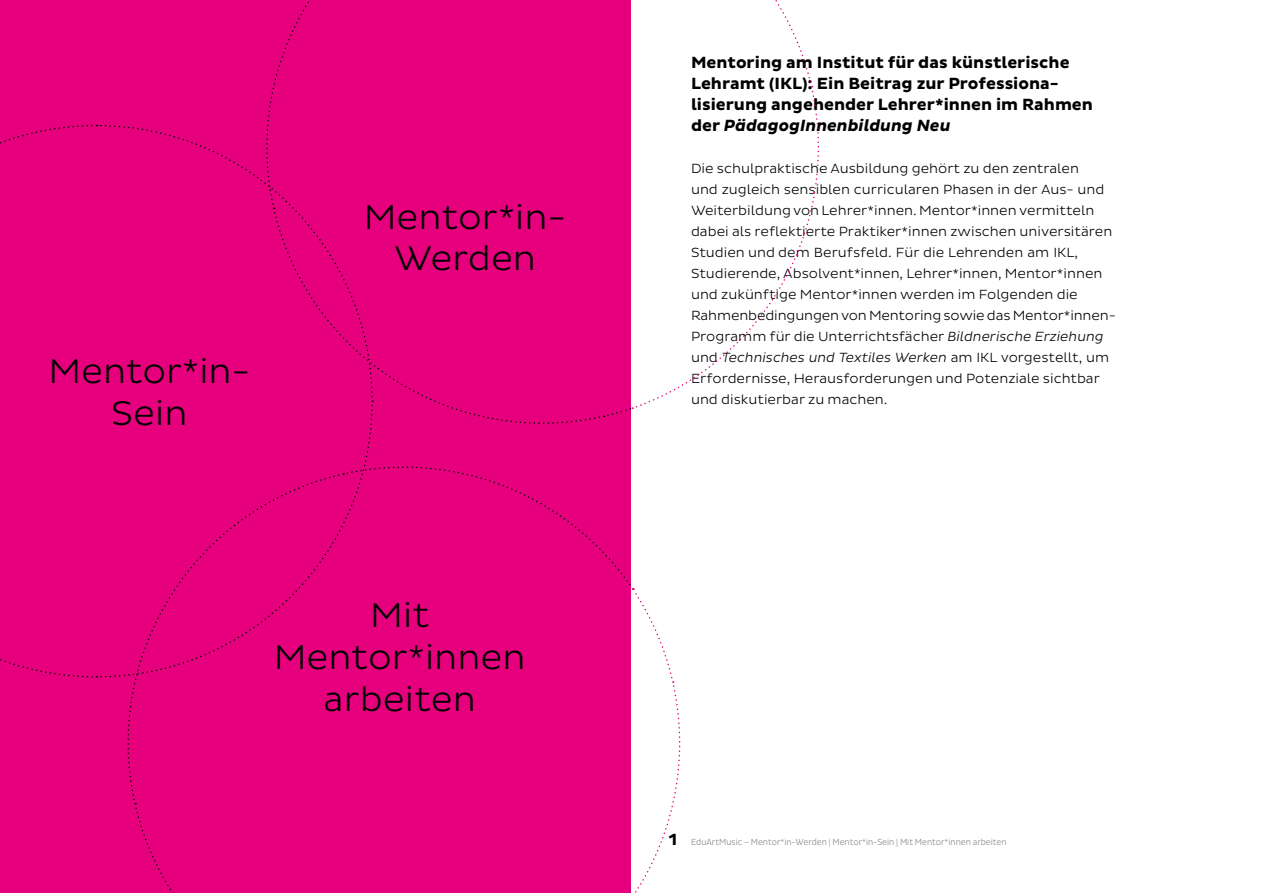
<style>
.page{position:relative;width:1263px;height:893px;background:#fff}
.page>*{position:absolute;margin:0;border:0;box-sizing:border-box;transform-origin:0 0}
.t1{font:300 34.8px/41.8px "Pluto Sans";color:#000;text-align:center}
.t2{font:700 16.5px/21px "Pluto Sans";color:#000}
.t3{font:300 13.5px/21px "Pluto Sans";color:#000}
.t4{font:300 9px "Pluto Sans Cond";color:#878787}
.s1{font-style:italic}
</style>
<div class="page">
<div style="left:0;top:0;width:631px;height:893px;background:#e6007d"></div>
<svg style="left:100px;top:404px;width:273px;height:274px"></svg>
<svg style="left:97px;top:124px;width:276px;height:274px"></svg>
<svg style="left:321px;top:513px;width:310px;height:165px"></svg>
<svg style="left:635px;top:682px;width:46px;height:211px"></svg>
<svg style="left:632px;top:588px;width:42px;height:95px"></svg>
<svg style="left:635px;top:87px;width:184px;height:321px"></svg>
<h1 class="t1" style="left:48px;top:351px;width:203px">Mentor*in-<br>Sein</h1>
<h1 class="t1" style="left:364px;top:196px;width:204px">Mentor*in-<br>Werden</h1>
<h1 class="t1" style="left:274px;top:595px;width:253px">Mit<br>Mentor*innen arbeiten</h1>
<p class="t2" style="left:691px;top:52px;width:403px">Mentoring am Institut für das künstlerische Lehramt (IKL): Ein Beitrag zur Professiona&shy;lisierung angehender Lehrer*innen im Rahmen der <span class="s1">PädagogInnenbildung Neu</span></p>
<p class="t3" style="left:691px;top:158px;width:426px">Die schulpraktische Ausbildung gehört zu den zentralen<br>und zugleich sensiblen curricularen Phasen in der Aus- und Weiterbildung von Lehrer*innen. Mentor*innen vermitteln dabei als reflektierte Praktiker*innen zwischen universitären Studien und dem Berufsfeld. Für die Lehrenden am IKL, Studierende, Absolvent*innen, Lehrer*innen, Mentor*innen und zukünftige Mentor*innen werden im Folgenden die Rahmenbedingungen von Mentoring sowie das Mentor*innen-Programm für die Unterrichtsfächer <span class="s1">Bildnerische Erziehung </span>und <span class="s1">Technisches und Textiles Werken</span> am IKL vorgestellt, um Erfordernisse, Herausforderungen und Potenziale sichtbar und diskutierbar zu machen.</p>
<p class="t2" style="left:669px;top:829px;width:10px">1</p>
<p class="t4" style="left:691px;top:837px;width:317px">EduArtMusic – Mentor*in-Werden | Mentor*in-Sein | Mit Mentor*innen arbeiten</p>
</div>
